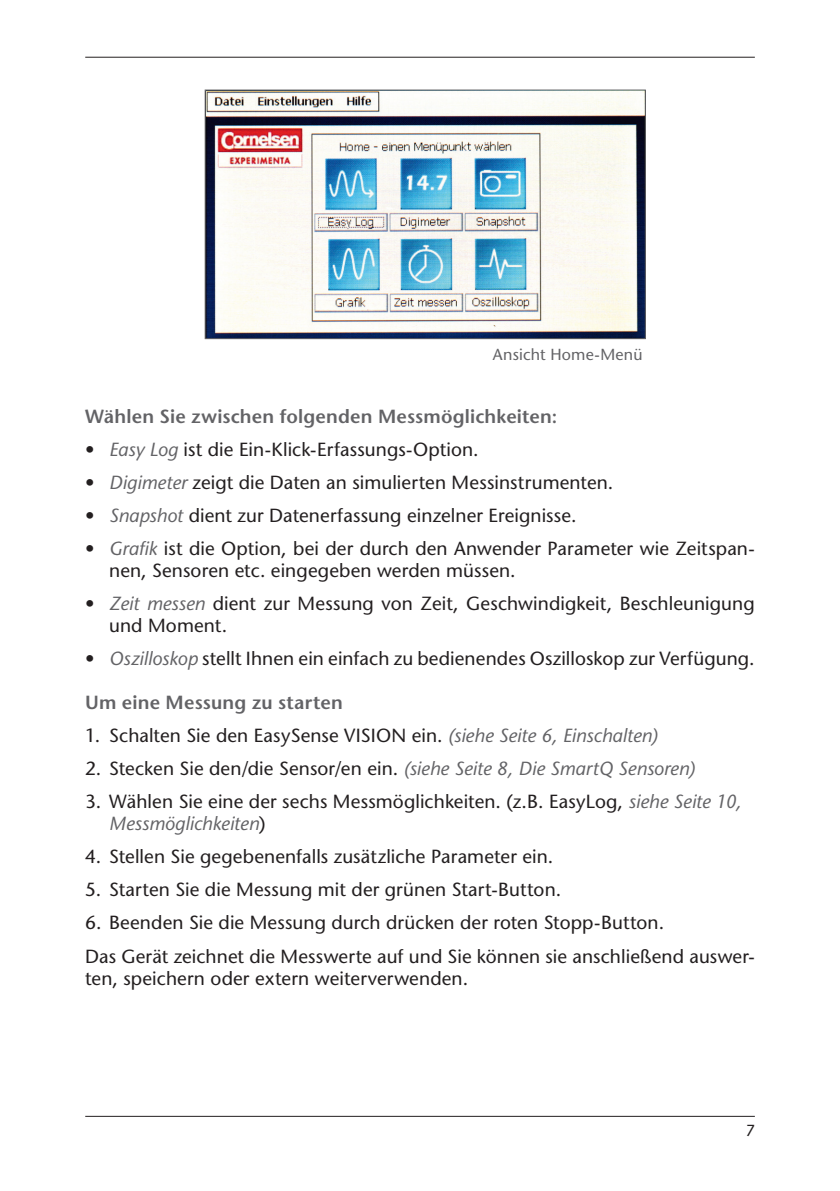
<style>
.page{position:relative;width:840px;height:1191px;background:#fff}
.page>*{position:absolute;margin:0;border:0;box-sizing:border-box;transform-origin:0 0}
._23_Fließtext_Aufzäh{font:500 19px/22px "Stone Sans Std";letter-spacing:.005em;color:#231f20}
._21_Fließtext_1_2_BZ{font:500 19px/22px "Stone Sans Std";letter-spacing:.005em;color:#231f20}
._22_Fließtext_1_BZ_n{font:500 19px/22px "Stone Sans Std";letter-spacing:.005em;color:#231f20}
._03_Überschrift_3{font:600 19px "Stone Sans Std";letter-spacing:.01em;color:#636366}
._90_Bildunterschrift{font:500 16px "Stone Sans Std";letter-spacing:.01em;color:#636366}
.t1{font:500 16px "Stone Sans Std";color:#231f20}
.s1{font-style:italic;color:#636366}
</style>
<div class="page">
<hr style="left:85px;top:1115px;width:669px;height:1px;background:#231f20">
<hr style="left:85px;top:57px;width:669px;height:1px;background:#231f20">
<img style="left:206px;top:92px;width:437px;height:245px">
<div style="left:204px;top:90px;width:441px;height:249px;border:1px solid #636366"></div>
<p class="_90_Bildunterschrift" style="left:492px;top:344px;width:151px">Ansicht Home-Menü</p>
<p class="_03_Überschrift_3" style="left:85px;top:405px;width:473px">Wählen Sie zwischen folgenden Messmöglichkeiten:</p>
<p class="_23_Fließtext_Aufzäh" style="left:85px;top:438px;width:395px">• <span class="s1">Easy Log</span> ist die Ein-Klick-Erfassungs-Option.</p>
<p class="_23_Fließtext_Aufzäh" style="left:85px;top:471px;width:529px">• <span class="s1">Digimeter</span> zeigt die Daten an simulierten Messinstrumenten.</p>
<p class="_23_Fließtext_Aufzäh" style="left:85px;top:504px;width:492px">• <span class="s1">Snapshot</span> dient zur Datenerfassung einzelner Ereignisse.</p>
<p class="_23_Fließtext_Aufzäh" style="left:109px;top:537px;width:646px;text-indent:-24px">• <span class="s1">Grafik</span> ist die Option, bei der durch den Anwender Parameter wie Zeitspan&shy;nen, Sensoren etc. eingegeben werden müssen.</p>
<p class="_23_Fließtext_Aufzäh" style="left:109px;top:592px;width:646px;text-indent:-24px">• <span class="s1">Zeit messen</span> dient zur Messung von Zeit, Geschwindigkeit, Beschleunigung und Moment.</p>
<p class="_23_Fließtext_Aufzäh" style="left:85px;top:647px;width:670px">• <span class="s1">Oszilloskop</span> stellt Ihnen ein einfach zu bedienendes Oszilloskop zur Verfügung.</p>
<p class="_03_Überschrift_3" style="left:85px;top:691px;width:259px">Um eine Messung zu starten</p>
<p class="_21_Fließtext_1_2_BZ" style="left:85px;top:725px;width:574px">1. Schalten Sie den EasySense VISION ein. <span class="s1">(siehe Seite 6, Einschalten)</span></p>
<p class="_21_Fließtext_1_2_BZ" style="left:85px;top:758px;width:611px">2. Stecken Sie den/die Sensor/en ein. <span class="s1">(siehe Seite 8, Die SmartQ Sensoren)</span></p>
<p class="_21_Fließtext_1_2_BZ" style="left:109px;top:791px;width:633px;text-indent:-24px">3. Wählen Sie eine der sechs Messmöglichkeiten. (z.B. EasyLog, <span class="s1">siehe Seite 10,<br>Messmöglichkeiten</span>)</p>
<p class="_21_Fließtext_1_2_BZ" style="left:85px;top:846px;width:469px">4. Stellen Sie gegebenenfalls zusätzliche Parameter ein.</p>
<p class="_21_Fließtext_1_2_BZ" style="left:85px;top:879px;width:477px">5. Starten Sie die Messung mit der grünen Start-Button.</p>
<p class="_21_Fließtext_1_2_BZ" style="left:85px;top:912px;width:580px">6. Beenden Sie die Messung durch drücken der roten Stopp-Button.</p>
<p class="_22_Fließtext_1_BZ_n" style="left:85px;top:945px;width:670px">Das Gerät zeichnet die Messwerte auf und Sie können sie anschließend auswer&shy;ten, speichern oder extern weiterverwenden.</p>
<p class="t1" style="left:745px;top:1120px;width:11px">7</p>
</div>
